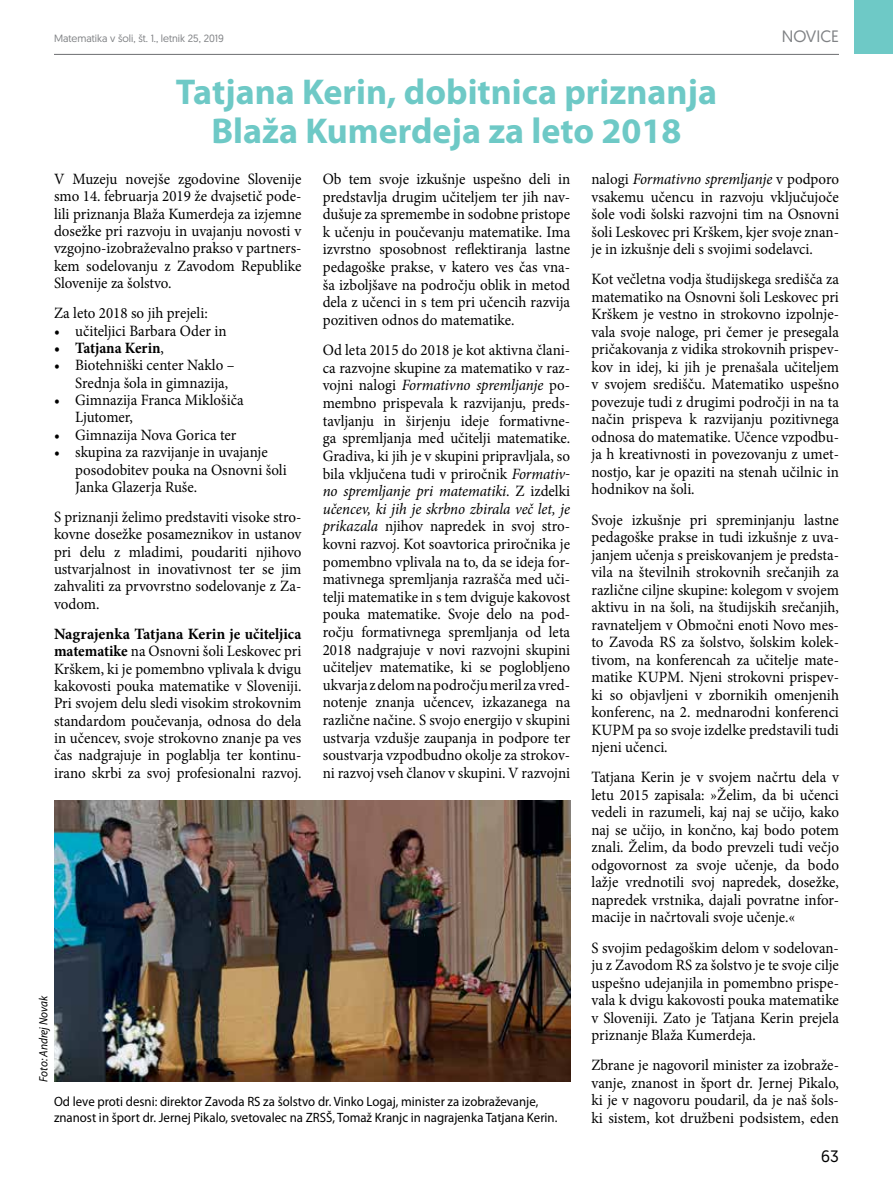
<style>
.page{position:relative;width:893px;height:1191px;background:#fff}
.page>*{position:absolute;margin:0;border:0;box-sizing:border-box;transform-origin:0 0}
.t1{font:700 36px/39.6px "Myriad Pro";color:#6ec9c6;text-align:center}
.t2{font:16.5px "Geomanist";color:#808285}
.t3{font:16.5px "Geomanist";color:#000}
.t4{font:15.75px/17.5px "Minion Pro";color:#000;text-align:justify;scale:.95 1}
.t5{font:700 15.75px "Minion Pro";letter-spacing:-.005em;color:#000;scale:.95 1}
.t6{font:13.5px/16.2px "Myriad Pro";color:#000;scale:.95 1}
.t7{font:italic 12px "Myriad Pro";color:#000;scale:.95 1}
.t8{font:10.5px "Geomanist";color:#808285}
.s1{font-weight:400}
.s2{font-weight:700}
.s3{font-style:italic}
</style>
<div class="page">
<hr style="left:54px;top:54px;width:785px;height:1px;background:#6d6e71">
<div style="left:855px;top:0;width:38px;height:54px;background:#6ec9c6"></div>
<img style="left:54px;top:800px;width:516px;height:281px">
<p class="t8" style="left:54px;top:31px;width:171px">Matematika v šoli, št. 1., letnik 25, 2019</p>
<h1 class="t1" style="left:176px;top:70px;width:543px">Tatjana Kerin, dobitnica priznanja<br>Blaža Kumerdeja za leto 2018</h1>
<p class="t2" style="left:782px;top:26px;width:59px">NOVICE</p>
<p class="t4" style="left:54px;top:170px;width:262px">V Muzeju novejše zgodovine Slovenije smo 14. februarja 2019 že dvajsetič pode&shy;lili priznanja Blaža Kumerdeja za izjemne dosežke pri razvoju in uvajanju novosti v vzgojno-izobraževalno prakso v partners&shy;kem sodelovanju z Zavodom Republike Slovenije za šolstvo.</p>
<p class="t4" style="left:54px;top:304px;width:163px">Za leto 2018 so jih prejeli:</p>
<p class="t4" style="left:54px;top:322px;width:183px">• učiteljici Barbara Oder in</p>
<p class="t5" style="left:54px;top:337px;width:117px">• Tatjana Kerin<span class="s1">,</span></p>
<p class="t4" style="left:75px;top:357px;width:169px;text-indent:-21px">• Biotehniški center Naklo –<br>Srednja šola in gimnazija,</p>
<p class="t4" style="left:75px;top:391px;width:179px;text-indent:-21px">• Gimnazija Franca Miklošiča<br>Ljutomer,</p>
<p class="t4" style="left:54px;top:426px;width:194px">• Gimnazija Nova Gorica ter</p>
<p class="t4" style="left:75px;top:443px;width:224px;text-align:left;text-indent:-21px">• skupina za razvijanje in uvajanje posodobitev pouka na Osnovni šoli<br>Janka Glazerja Ruše.</p>
<p class="t4" style="left:54px;top:508px;width:262px">S priznanji želimo predstaviti visoke stro&shy;kovne dosežke posameznikov in ustanov pri delu z mladimi, poudariti njihovo ustvarjalnost in inovativnost ter se jim zahvaliti za prvovrstno sodelovanje z Za&shy;vodom.</p>
<p class="t4" style="left:54px;top:625px;width:262px"><span class="s2">Nagrajenka Tatjana Kerin je učiteljica matematike</span> na Osnovni šoli Leskovec pri Krškem, ki je pomembno vplivala k dvigu kakovosti pouka matematike v Sloveniji.<br>Pri svojem delu sledi visokim strokovnim standardom poučevanja, odnosa do dela in učencev, svoje strokovno znanje pa ves čas nadgrajuje in poglablja ter kontinu&shy;irano skrbi za svoj profesionalni razvoj.</p>
<p class="t4" style="left:323px;top:170px;width:262px">Ob tem svoje izkušnje uspešno deli in predstavlja drugim učiteljem ter jih nav&shy;dušuje za spremembe in sodobne pristope k učenju in poučevanju matematike. Ima izvrstno sposobnost reflektiranja lastne pedagoške prakse, v katero ves čas vna&shy;ša izboljšave na področju oblik in metod dela z učenci in s tem pri učencih razvija pozitiven odnos do matematike.</p>
<p class="t4" style="left:323px;top:341px;width:262px">Od leta 2015 do 2018 je kot aktivna člani&shy;ca razvojne skupine za matematiko v raz&shy;vojni nalogi <span class="s3">Formativno spremljanje</span> po&shy;membno prispevala k razvijanju, preds&shy;tavljanju in širjenju ideje formativne&shy;ga spremljanja med učitelji matematike.<br>Gradiva, ki jih je v skupini pripravljala, so bila vključena tudi v priročnik <span class="s3">Formativ&shy;no spremljanje pri matematiki</span>. Z izdelki <span class="s3">učencev, ki jih je skrbno zbirala več let, je prikazala</span> njihov napredek in svoj stro&shy;kovni razvoj. Kot soavtorica priročnika je pomembno vplivala na to, da se ideja for&shy;mativnega spremljanja razrašča med uči&shy;telji matematike in s tem dviguje kakovost pouka matematike. Svoje delo na pod&shy;ročju formativnega spremljanja od leta 2018 nadgrajuje v novi razvojni skupini učiteljev matematike, ki se poglobljeno ukvarja z delom na področju meril za vred&shy;notenje znanja učencev, izkazanega na različne načine. S svojo energijo v skupini ustvarja vzdušje zaupanja in podpore ter soustvarja vzpodbudno okolje za strokov&shy;ni razvoj vseh članov v skupini. V razvojni</p>
<p class="t7" style="left:37px;top:1081px;width:92px;rotate:-90deg">Foto: AndrejNovak</p>
<p class="t6" style="left:54px;top:1092px;width:531px">Od leve proti desni: direktor Zavoda RS za šolstvo dr. Vinko Logaj, minister za izobraževanje, znanost in šport dr. Jernej Pikalo, svetovalec na ZRSŠ, Tomaž Kranjc in nagrajenka Tatjana Kerin.</p>
<p class="t4" style="left:591px;top:170px;width:262px">nalogi <span class="s3">Formativno spremljanje</span> v podporo vsakemu učencu in razvoju vključujoče šole vodi šolski razvojni tim na Osnovni šoli Leskovec pri Krškem, kjer svoje znan&shy;je in izkušnje deli s svojimi sodelavci.</p>
<p class="t4" style="left:591px;top:270px;width:262px">Kot večletna vodja študijskega središča za matematiko na Osnovni šoli Leskovec pri Krškem je vestno in strokovno izpolnje&shy;vala svoje naloge, pri čemer je presegala pričakovanja z vidika strokovnih prispev&shy;kov in idej, ki jih je prenašala učiteljem v svojem središču. Matematiko uspešno povezuje tudi z drugimi področji in na ta način prispeva k razvijanju pozitivnega odnosa do matematike. Učence vzpodbu&shy;ja h kreativnosti in povezovanju z umet&shy;nostjo, kar je opaziti na stenah učilnic in hodnikov na šoli.</p>
<p class="t4" style="left:591px;top:511px;width:262px">Svoje izkušnje pri spreminjanju lastne pedagoške prakse in tudi izkušnje z uva&shy;janjem učenja s preiskovanjem je predsta&shy;vila na številnih strokovnih srečanjih za različne ciljne skupine: kolegom v svojem aktivu in na šoli, na študijskih srečanjih, ravnateljem v Območni enoti Novo mes&shy;to Zavoda RS za šolstvo, šolskim kolek&shy;tivom, na konferencah za učitelje mate&shy;matike KUPM. Njeni strokovni prispev&shy;ki so objavljeni v zbornikih omenjenih konferenc, na 2. mednarodni konferenci KUPM pa so svoje izdelke predstavili tudi njeni učenci.</p>
<p class="t4" style="left:591px;top:768px;width:262px">Tatjana Kerin je v svojem načrtu dela v letu 2015 zapisala: »Želim, da bi učenci vedeli in razumeli, kaj naj se učijo, kako naj se učijo, in končno, kaj bodo potem znali. Želim, da bodo prevzeli tudi večjo odgovornost za svoje učenje, da bodo lažje vrednotili svoj napredek, dosežke, napredek vrstnika, dajali povratne infor&shy;macije in načrtovali svoje učenje.«</p>
<p class="t4" style="left:591px;top:939px;width:262px">S svojim pedagoškim delom v sodelovan&shy;ju z Zavodom RS za šolstvo je te svoje cilje uspešno udejanjila in pomembno prispe&shy;vala k dvigu kakovosti pouka matematike v Sloveniji. Zato je Tatjana Kerin prejela priznanje Blaža Kumerdeja.</p>
<p class="t4" style="left:591px;top:1056px;width:262px">Zbrane je nagovoril minister za izobraže&shy;vanje, znanost in šport dr. Jernej Pikalo, ki je v nagovoru poudaril, da je naš šols&shy;ki sistem, kot družbeni podsistem, eden</p>
<p class="t3" style="left:821px;top:1145px;width:19px">63</p>
</div>
